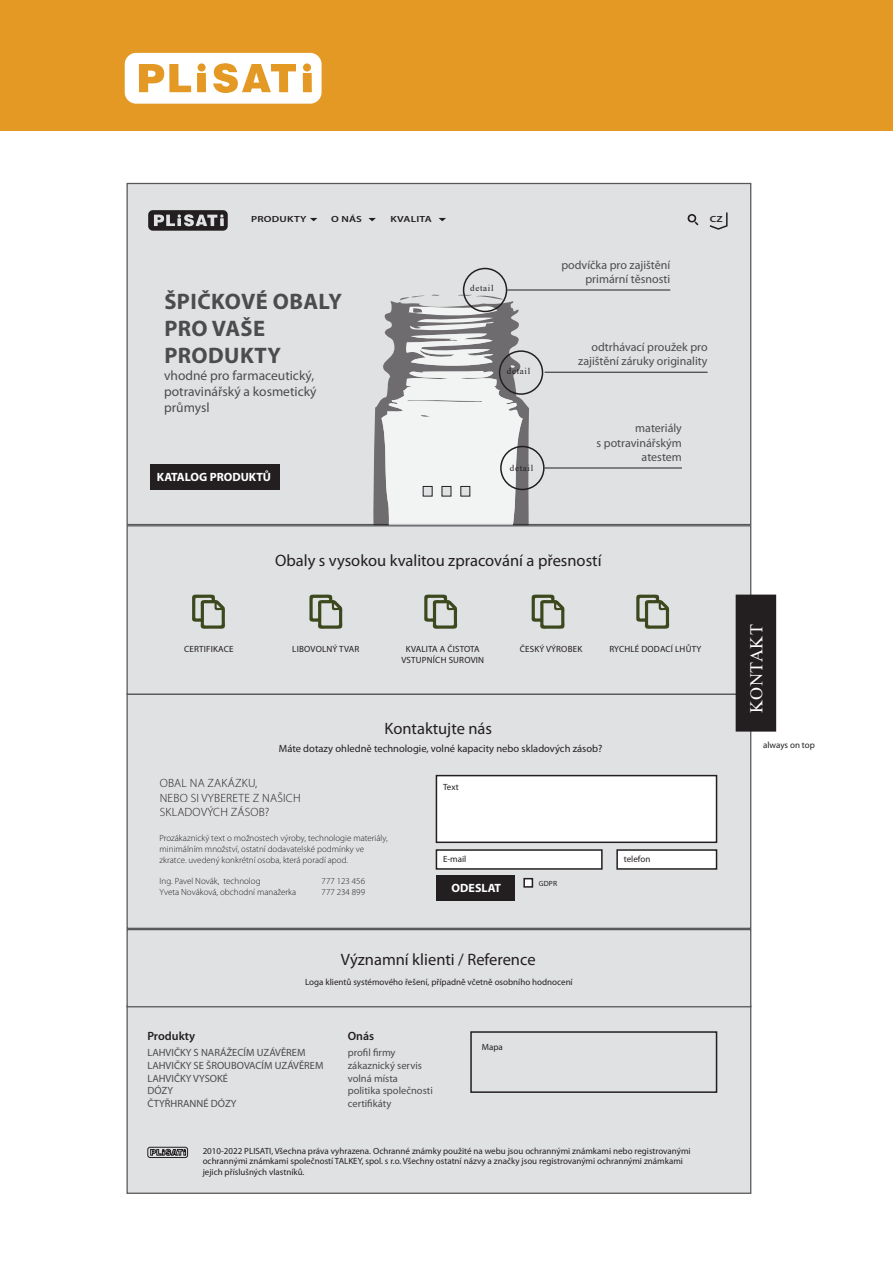
<style>
.page{position:relative;width:893px;height:1263px;background:#fff}
.page>*{position:absolute;margin:0;border:0;box-sizing:border-box;transform-origin:0 0}
.t1{font:700 22.5px "Myriad Pro";letter-spacing:.02em;color:#4b4c4d}
.t2{font:18px "Times New Roman";letter-spacing:.025em;color:#fff}
.t3{font:16.5px "Myriad Pro";color:#231f20}
.t4{font:13.5px/16.2px "Myriad Pro";color:#4b4c4d}
.t5{font:12px/14.4px "Myriad Pro";color:#4b4c4d;text-align:right}
.t6{font:300 12px/14.4px "Myriad Pro";letter-spacing:.02em;color:#231f20}
.t7{font:700 12px "Myriad Pro";color:#fff}
.t8{font:600 12px "Myriad Pro";color:#231f20}
.t9{font:10.5px/12.6px "Myriad Pro";color:#4b4c4d}
.t10{font:10.5px "Myriad Pro";color:#231f20}
.t11{font:9px/10.8px "Myriad Pro";color:#231f20}
.t12{font:300 9px/10.8px "Myriad Pro";color:#231f20}
.t13{font:9px/10.8px "Myriad Pro";letter-spacing:.02em;color:#231f20;text-align:center}
.t14{font:9px "Times New Roman";letter-spacing:.075em;color:#231f20}
.t15{font:600 8.85px "Myriad Pro";letter-spacing:.02em;color:#231f20;scale:1.24 1}
.t16{font:7.5px "Myriad Pro";color:#231f20}
</style>
<div class="page">
<div style="left:126px;top:183px;width:625px;height:342px;background:#e0e1e3;border:1px solid #57585a"></div>
<svg style="left:371px;top:353px;width:160px;height:172px"></svg>
<div style="left:126px;top:694px;width:625px;height:235px;background:#e0e1e3;border:1px solid #57585a"></div>
<div style="left:126px;top:1005px;width:625px;height:189px;background:#e0e1e3;border:1px solid #57585a"></div>
<div style="left:126px;top:929px;width:625px;height:78px;background:#e0e1e3;border:1px solid #57585a"></div>
<svg style="left:709px;top:212px;width:19px;height:18px"></svg>
<svg style="left:439px;top:218px;width:7px;height:3px"></svg>
<svg style="left:310px;top:218px;width:7px;height:3px"></svg>
<svg style="left:368px;top:218px;width:8px;height:3px"></svg>
<svg style="left:687px;top:214px;width:11px;height:11px"></svg>
<div style="left:150px;top:465px;width:130px;height:25px;background:#231f20"></div>
<div style="left:126px;top:525px;width:625px;height:170px;background:#e0e1e3;border:1px solid #57585a"></div>
<svg style="left:192px;top:594px;width:33px;height:35px"></svg>
<div style="left:436px;top:875px;width:79px;height:26px;background:#231f20"></div>
<div style="left:436px;top:850px;width:166px;height:19px;background:#fff"></div>
<div style="left:436px;top:849px;width:167px;height:21px;border:2px solid #231f20"></div>
<svg style="left:148px;top:210px;width:80px;height:21px"></svg>
<svg style="left:309px;top:594px;width:33px;height:35px"></svg>
<svg style="left:381px;top:294px;width:142px;height:335px"></svg>
<svg style="left:531px;top:594px;width:34px;height:35px"></svg>
<svg style="left:147px;top:1146px;width:41px;height:12px"></svg>
<div style="left:0;top:0;width:893px;height:130px;background:#e39924"></div>
<svg style="left:125px;top:53px;width:197px;height:51px"></svg>
<div style="left:463px;top:268px;width:44px;height:44px;border:2px solid #231f20;border-radius:50%"></div>
<div style="left:499px;top:350px;width:44px;height:45px;border:2px solid #231f20;border-radius:50%"></div>
<div style="left:500px;top:446px;width:45px;height:44px;border:2px solid #231f20;border-radius:50%"></div>
<hr style="left:507px;top:290px;width:163px;height:1px;background:#231f20">
<hr style="left:545px;top:372px;width:163px;height:1px;background:#231f20">
<hr style="left:545px;top:468px;width:137px;height:1px;background:#231f20">
<svg style="left:636px;top:594px;width:33px;height:35px"></svg>
<div style="left:617px;top:850px;width:99px;height:19px;background:#fff"></div>
<div style="left:616px;top:849px;width:101px;height:21px;border:2px solid #231f20"></div>
<div style="left:436px;top:776px;width:280px;height:66px;background:#fff"></div>
<div style="left:436px;top:775px;width:281px;height:68px;border:2px solid #231f20"></div>
<div style="left:524px;top:879px;width:8px;height:8px;background:#fff"></div>
<div style="left:523px;top:878px;width:10px;height:10px;border:2px solid #231f20"></div>
<div style="left:470px;top:1031px;width:247px;height:62px;border:2px solid #231f20"></div>
<div style="left:736px;top:595px;width:39px;height:136px;background:#231f20"></div>
<div style="left:736px;top:595px;width:40px;height:137px;border:2px solid #231f20"></div>
<p class="t15" style="left:251px;top:213px;width:46px">PRODUKTY</p>
<p class="t15" style="left:331px;top:213px;width:26px">O NÁS</p>
<p class="t15" style="left:390px;top:213px;width:35px">KVALITA</p>
<p class="t15" style="left:710px;top:213px;width:12px">CZ</p>
<h1 class="t1" style="left:164px;top:287px;width:48px">ŠPIČKO</h1>
<h1 class="t1" style="left:241px;top:287px;width:101px">VÉ OBALY</h1>
<h1 class="t1" style="left:164px;top:314px;width:15px">PRO</h1>
<h1 class="t1" style="left:212px;top:314px;width:55px">VAŠE</h1>
<h1 class="t1" style="left:164px;top:341px;width:15px">PRO</h1>
<h1 class="t1" style="left:208px;top:341px;width:31px">DUKTY</h1>
<h3 class="t4" style="left:164px;top:367px;width:154px">vhodné pro farmaceutický, potravinářský a kosmetický průmysl</h3>
<h3 class="t7" style="left:157px;top:469px;width:116px">KATALOG PRODUKTŮ</h3>
<p class="t14" style="left:470px;top:282px;width:25px">detail</p>
<p class="t14" style="left:507px;top:364px;width:25px">detail</p>
<p class="t14" style="left:510px;top:461px;width:25px">detail</p>
<h3 class="t5" style="left:561px;top:257px;width:110px">podvíčka pro zajištění primární těsnosti</h3>
<h3 class="t5" style="left:578px;top:340px;width:131px">odtrhávací proužek pro zajištění záruky originality</h3>
<h3 class="t5" style="left:597px;top:421px;width:87px">materiály<br>s potravinářským atestem</h3>
<h3 class="t3" style="left:275px;top:550px;width:328px">Obaly s vysokou kvalitou zpracování a přesností</h3>
<p class="t13" style="left:184px;top:643px;width:51px">CERTIFIKACE</p>
<p class="t13" style="left:292px;top:643px;width:69px">LIBOVOLNÝ TVAR</p>
<p class="t13" style="left:401px;top:643px;width:84px">KVALITA A ČISTOTA<br>VSTUPNÍCH SUROVIN</p>
<p class="t13" style="left:520px;top:643px;width:64px">ČESKÝ VÝROBEK</p>
<p class="t11" style="left:609px;top:643px;width:6px">rychlé</p>
<p class="t11" style="left:641px;top:643px;width:7px">dodací</p>
<p class="t11" style="left:675px;top:643px;width:23px">lh ůty</p>
<h3 class="t3" style="left:384px;top:718px;width:109px">Kontaktujte nás</h3>
<p class="t10" style="left:279px;top:742px;width:325px">Máte dotazy ohledně technologie, volné kapacity nebo skladových zásob?</p>
<h3 class="t6" style="left:160px;top:776px;width:142px">obal na zakázku,<br>nebo si vyberete z našich skladových zásob?</h3>
<p class="t12" style="left:160px;top:833px;width:230px">Prozákaznický text o možnostech výroby, technologie materiály, minimálním množství, ostatní dodavatelské podmínky ve zkratce. uvedený konkrétní osoba, která poradí apod.</p>
<p class="t12" style="left:160px;top:876px;width:102px">I ng. Pavel Novák, technolog</p>
<p class="t12" style="left:322px;top:876px;width:45px">777 123 456</p>
<p class="t12" style="left:160px;top:887px;width:138px">Yveta N ováková, obchodní manažerka</p>
<p class="t12" style="left:322px;top:887px;width:45px">777 234 899</p>
<p class="t11" style="left:443px;top:781px;width:17px">Text</p>
<p class="t11" style="left:443px;top:854px;width:25px">E-mail</p>
<h3 class="t7" style="left:452px;top:880px;width:51px">ODESLAT</h3>
<p class="t16" style="left:539px;top:879px;width:20px">GDPR</p>
<p class="t11" style="left:624px;top:854px;width:28px">telefon</p>
<h3 class="t3" style="left:341px;top:950px;width:196px">Významní klienti / Reference</h3>
<p class="t11" style="left:305px;top:976px;width:269px">Loga klientů systémového řešení, případně včetně osobního hodnocení</p>
<h3 class="t8" style="left:147px;top:1028px;width:49px">Produkty</h3>
<p class="t9" style="left:147px;top:1046px;width:178px">LAHVIČKY S NARÁŽECÍM UZÁVĚREM<br>LAHVIČKY SE ŠROUBOVACÍM UZÁVĚREM<br>LAHVIČKY VYSOKÉ<br>DÓZY<br>ČTYŘHRANNÉ DÓZY</p>
<h3 class="t8" style="left:348px;top:1028px;width:28px">Onás</h3>
<p class="t9" style="left:348px;top:1046px;width:87px">profil firmy zákaznický servis volná místa politika společnosti certifikáty</p>
<p class="t11" style="left:203px;top:1145px;width:489px">2010-2022 PLISATI, Všechna práva vyhrazena. Ochranné známky použité na webu jsou ochrannými známkami nebo registrovanými ochrannými známkami společností TALKEY, spol. s r.o. Všechny ostatní názvy a značky jsou registrovanými ochrannými známkami jejich příslušných vlastníků.</p>
<p class="t11" style="left:482px;top:1041px;width:23px">Mapa</p>
<h2 class="t2" style="left:744px;top:713px;width:91px;rotate:-90deg">kontakt</h2>
<p class="t11" style="left:763px;top:739px;width:53px">always on top</p>
</div>
